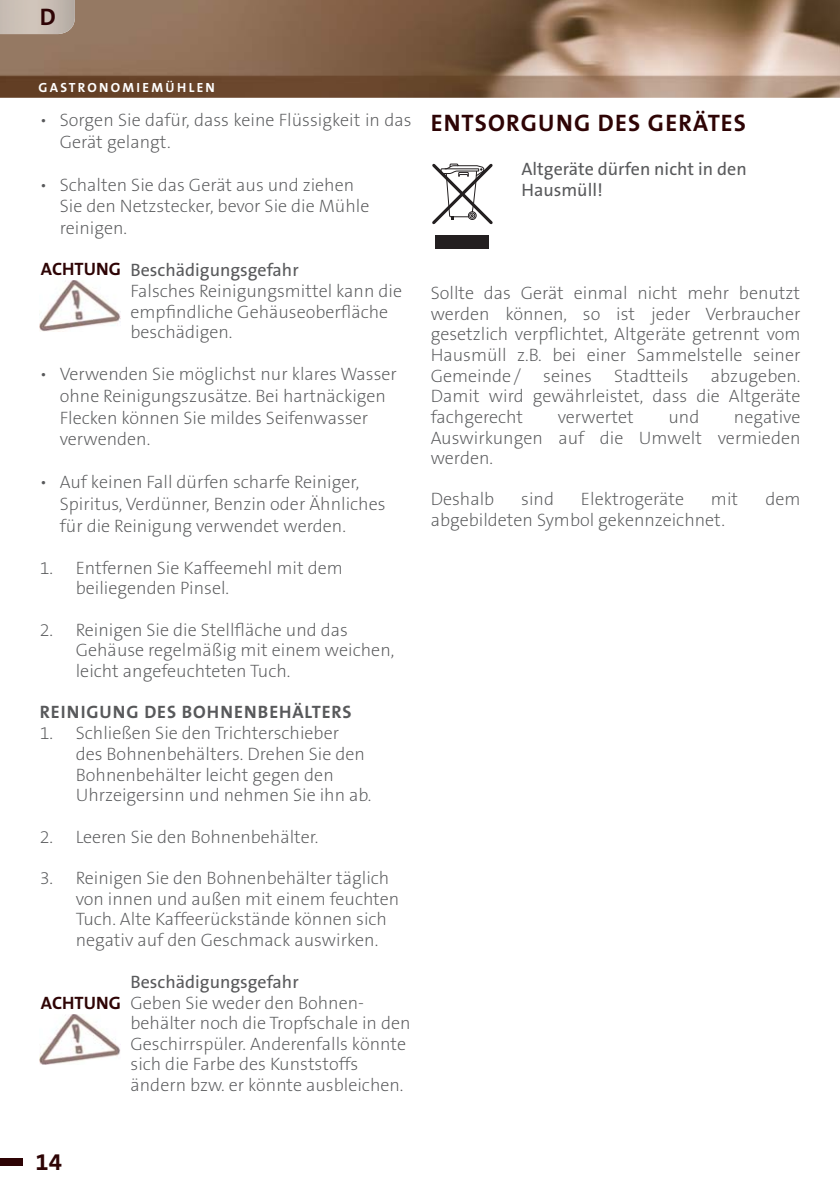
<style>
.page{position:relative;width:840px;height:1191px;background:#fff}
.page>*{position:absolute;margin:0;border:0;box-sizing:border-box;transform-origin:0 0}
.t1{font:700 24px "The Sans B7";letter-spacing:.05em;color:#2e0405}
.t2{font:200 18px/20.6px "The Sans B2";color:#58595b}
.t3{font:18px/21.6px "The Sans B5 Plain";color:#58595b}
.t4{font:700 18px "The Sans B7";letter-spacing:.05em;color:#58595b}
.t5{font:700 18px "The Sans B7";color:#2e0405}
.t6{font:700 13.4px "The Sans B7";letter-spacing:.17em;color:#fff}
</style>
<div class="page">
<img style="left:0;top:0;width:839px;height:98px">
<img style="left:0;top:0;width:75px;height:34px">
<div style="left:0;top:1158px;width:23px;height:7px;background:#2e0405"></div>
<img style="left:40px;top:280px;width:80px;height:51px">
<img style="left:40px;top:1014px;width:80px;height:51px">
<div style="left:435px;top:235px;width:54px;height:13px;background:#231f20"></div>
<svg style="left:432px;top:163px;width:61px;height:62px"></svg>
<h1 class="t1" style="left:40px;top:5px;width:18px">D</h1>
<p class="t6" style="left:39px;top:80px;width:178px">GASTRONOMIEMÜHLEN</p>
<p class="t2" style="left:60px;top:110px;width:353px;line-height:21.6px;text-indent:-20px">• Sorgen Sie dafür, dass keine Flüssigkeit in das<br>Gerät gelangt.</p>
<p class="t2" style="left:60px;top:175px;width:311px;line-height:21.6px;text-indent:-20px">• Schalten Sie das Gerät aus und ziehen<br>Sie den Netzstecker, bevor Sie die Mühle reinigen.</p>
<p class="t3" style="left:130px;top:260px;width:170px">Beschädigungsgefahr</p>
<p class="t2" style="left:130px;top:281px;width:273px">Falsches Reinigungsmittel kann die empfindliche Gehäuseoberfläche beschädigen.</p>
<p class="t2" style="left:60px;top:364px;width:338px;line-height:21.6px;text-indent:-20px">• Verwenden Sie möglichst nur klares Wasser ohne Reinigungszusätze. Bei hartnäckigen Flecken können Sie mildes Seifenwasser verwenden.</p>
<p class="t2" style="left:60px;top:472px;width:327px;line-height:21.6px;text-indent:-20px">• Auf keinen Fall dürfen scharfe Reiniger,<br>Spiritus, Verdünner, Benzin oder Ähnliches für die Reinigung verwendet werden.</p>
<p class="t2" style="left:76px;top:558px;width:268px;text-indent:-36px">1. Entfernen Sie Kaffeemehl mit dem beiliegenden Pinsel.</p>
<p class="t2" style="left:76px;top:620px;width:320px;text-indent:-36px">2. Reinigen Sie die Stellfläche und das<br>Gehäuse regelmäßig mit einem weichen, leicht angefeuchteten Tuch.</p>
<p class="t4" style="left:40px;top:703px;width:313px">REINIGUNG DES BOHNENBEHÄLTERS</p>
<p class="t2" style="left:76px;top:723px;width:297px;text-indent:-36px">1. Schließen Sie den Trichterschieber<br>des Bohnenbehälters. Drehen Sie den Bohnenbehälter leicht gegen den Uhrzeigersinn und nehmen Sie ihn ab.</p>
<p class="t2" style="left:40px;top:827px;width:280px">2. Leeren Sie den Bohnenbehälter.</p>
<p class="t2" style="left:76px;top:868px;width:325px;text-indent:-36px">3. Reinigen Sie den Bohnenbehälter täglich von innen und außen mit einem feuchten Tuch. Alte Kaffeerückstände können sich negativ auf den Geschmack auswirken.</p>
<p class="t3" style="left:130px;top:972px;width:170px">Beschädigungsgefahr</p>
<p class="t2" style="left:130px;top:993px;width:281px">Geben Sie weder den Bohnen&shy;behälter noch die Tropfschale in den Geschirrspüler. Anderenfalls könnte sich die Farbe des Kunststoffs ändern bzw. er könnte ausbleichen.</p>
<p class="t5" style="left:41px;top:260px;width:81px">ACHTUNG</p>
<p class="t5" style="left:41px;top:993px;width:81px">ACHTUNG</p>
<h1 class="t1" style="left:430px;top:111px;width:317px">ENTSORGUNG DES GERÄTES</h1>
<p class="t3" style="left:521px;top:158px;width:227px">Altgeräte dürfen nicht in den<br>Hausmüll!</p>
<p class="t2" style="left:430px;top:284px;width:371px;text-align:justify">Sollte das Gerät einmal nicht mehr benutzt werden können, so ist jeder Verbraucher gesetzlich verpflichtet, Altgeräte getrennt vom Hausmüll z.B. bei einer Sammelstelle seiner Gemeinde / seines Stadtteils abzugeben.<br>Damit wird gewährleistet, dass die Altgeräte fachgerecht</p>
<p class="t2" style="left:557px;top:407px;width:77px">verwertet</p>
<p class="t2" style="left:668px;top:407px;width:32px">und</p>
<p class="t2" style="left:430px;top:407px;width:371px;text-align:justify;text-indent:303px">negative Auswirkungen auf die Umwelt vermieden werden.</p>
<p class="t2" style="left:430px;top:490px;width:65px">Deshalb</p>
<p class="t2" style="left:521px;top:490px;width:34px">sind</p>
<p class="t2" style="left:580px;top:490px;width:104px">Elektrogeräte</p>
<p class="t2" style="left:710px;top:490px;width:29px">mit</p>
<p class="t2" style="left:765px;top:490px;width:37px">dem</p>
<p class="t2" style="left:430px;top:510px;width:296px">abgebildeten Symbol gekennzeichnet.</p>
<h1 class="t1" style="left:36px;top:1149px;width:28px">14</h1>
</div>
